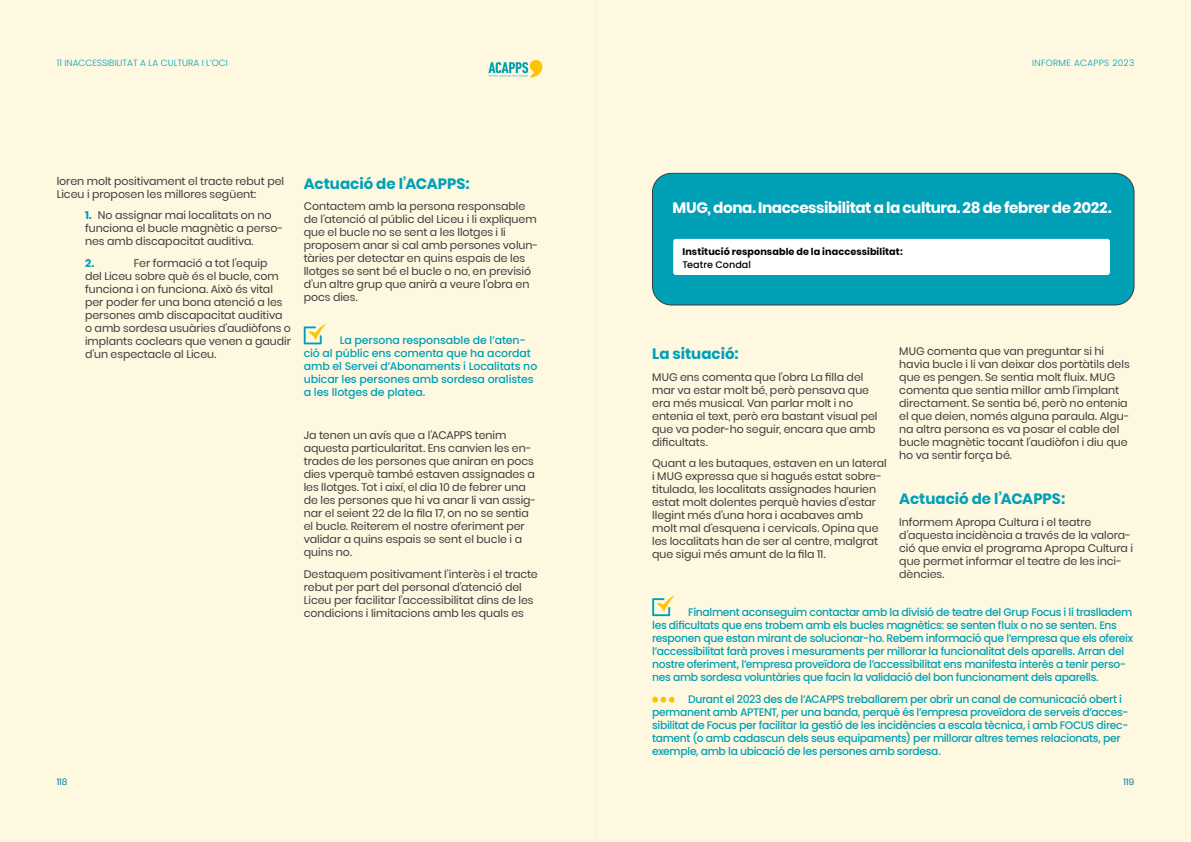
<style>
.page{position:relative;width:1191px;height:842px;background:#fff}
.page>*{position:absolute;margin:0;border:0;box-sizing:border-box;transform-origin:0 0}
.t1{font:700 15.2px "Poppins";letter-spacing:-.03em;color:#fff}
.t2{font:700 15px "Poppins";color:#00a0b6}
.t3{font:11px/13px "Poppins";letter-spacing:-.005em;color:#3c3c3b}
.t4{font:500 11px/13px "Poppins";letter-spacing:-.03em;color:#00a0b6}
.t5{font:500 11px/13px "Poppins";letter-spacing:-.01em;color:#00a0b6}
.t6{font:700 11px "Poppins";color:#00a0b6}
.t7{font:700 9.6px "Poppins";letter-spacing:.01em;color:#000}
.t8{font:500 9.6px "Poppins";letter-spacing:.005em;color:#000}
.t9{font:300 9px "Poppins";color:#00a0b6}
.t10{font:300 9px "Poppins";letter-spacing:.03em;color:#00a0b6}
.t11{font:9px "Poppins";color:#04819c}
.s1{font-weight:700;color:#00a0b6}
</style>
<div class="page">
<div style="left:595px;top:0;width:596px;height:842px;background:#fef8e1"></div>
<div style="left:0;top:0;width:595px;height:842px;background:#fef8e1"></div>
<svg style="left:488px;top:60px;width:54px;height:18px"></svg>
<div style="left:652px;top:173px;width:482px;height:132px;background:#00a0b6;border-radius:19px"></div>
<div style="left:652px;top:173px;width:482px;height:132px;border:1px solid #3c3c3b;border-radius:19px"></div>
<div style="left:673px;top:239px;width:437px;height:36px;background:#fff;border-radius:3px"></div>
<svg style="left:304px;top:324px;width:22px;height:20px"></svg>
<svg style="left:652px;top:596px;width:22px;height:20px"></svg>
<svg style="left:652px;top:697px;width:22px;height:6px"></svg>
<p class="t9" style="left:57px;top:58px;width:173px">11 INACCESSIBILITAT A LA CULTURA I L’OCI</p>
<p class="t3" style="left:57px;top:174px;width:229px">loren molt positivament el tracte rebut pel<br>Liceu i proposen les millores següent:</p>
<p class="t3" style="left:85px;top:209px;width:200px"><span class="s1">1.</span> No assignar mai localitats on no funciona el bucle magnètic a perso&shy;nes amb discapacitat auditiva.</p>
<p class="t6" style="left:85px;top:256px;width:11px">2.</p>
<p class="t3" style="left:85px;top:256px;width:207px;text-indent:49px">Fer formació a tot l’equip<br>del Liceu sobre què és el bucle, com funciona i on funciona. Això és vital per poder fer una bona atenció a les persones amb discapacitat auditiva o amb sordesa usuàries d’audiòfons o implants coclears que venen a gaudir d’un espectacle al Liceu.</p>
<h2 class="t2" style="left:304px;top:175px;width:168px">Actuació de l’ACAPPS:</h2>
<p class="t3" style="left:304px;top:200px;width:236px">Contactem amb la persona responsable de l’atenció al públic del Liceu i li expliquem que el bucle no se sent a les llotges i li proposem anar si cal amb persones volun&shy;tàries per detectar en quins espais de les llotges se sent bé el bucle o no, en previsió d’un altre grup que anirà a veure l’obra en pocs dies.</p>
<p class="t5" style="left:304px;top:334px;width:235px;text-indent:36px">La persona responsable de l’aten&shy;ció al públic ens comenta que ha acordat amb el Servei d’Abonaments i Localitats no ubicar les persones amb sordesa oralistes a les llotges de platea.</p>
<p class="t3" style="left:304px;top:429px;width:234px">Ja tenen un avís que a l’ACAPPS tenim aquesta particularitat. Ens canvien les en&shy;trades de les persones que aniran en pocs dies vperquè també estaven assignades a les llotges. Tot i així, el dia 10 de febrer una de les persones que hi va anar li van assig&shy;nar el seient 22 de la fila 17, on no se sentia el bucle. Reiterem el nostre oferiment per validar a quins espais se sent el bucle i a quins no.</p>
<p class="t3" style="left:304px;top:568px;width:236px">Destaquem positivament l’interès i el tracte rebut per part del personal d’atenció del Liceu per facilitar l’accessibilitat dins de les condicions i limitacions amb les quals es</p>
<p class="t10" style="left:1032px;top:58px;width:104px">INFORME ACAPPS 2023</p>
<h1 class="t1" style="left:672px;top:199px;width:441px">MUG, dona. Inaccessibilitat a la cultura. 28 de febrer de 2022.</h1>
<p class="t7" style="left:682px;top:246px;width:222px">Institució responsable de la inaccessibilitat:</p>
<p class="t8" style="left:682px;top:259px;width:70px">Teatre Condal</p>
<h2 class="t2" style="left:652px;top:345px;width:88px">La situació:</h2>
<p class="t3" style="left:652px;top:370px;width:227px">MUG ens comenta que l’obra La filla del mar va estar molt bé, però pensava que era més musical. Van parlar molt i no entenia el text, però era bastant visual pel que va poder-ho seguir, encara que amb dificultats.</p>
<p class="t3" style="left:652px;top:457px;width:236px">Quant a les butaques, estaven en un lateral i MUG expressa que si hagués estat sobre&shy;titulada, les localitats assignades haurien estat molt dolentes perquè havies d’estar llegint més d’una hora i acabaves amb molt mal d’esquena i cervicals. Opina que les localitats han de ser al centre, malgrat que sigui més amunt de la fila 11.</p>
<p class="t3" style="left:899px;top:345px;width:232px">MUG comenta que van preguntar si hi havia bucle i li van deixar dos portàtils dels que es pengen. Se sentia molt fluix. MUG comenta que sentia millor amb l’implant directament. Se sentia bé, però no entenia el que deien, només alguna paraula. Algu&shy;na altra persona es va posar el cable del bucle magnètic tocant l’audiòfon i diu que ho va sentir força bé.</p>
<h2 class="t2" style="left:899px;top:490px;width:168px">Actuació de l’ACAPPS:</h2>
<p class="t3" style="left:899px;top:515px;width:235px">Informem Apropa Cultura i el teatre d’aquesta incidència a través de la valora&shy;ció que envia el programa Apropa Cultura i que permet informar el teatre de les inci&shy;dències.</p>
<p class="t4" style="left:652px;top:606px;width:482px;text-indent:36px">Finalment aconseguim contactar amb la divisió de teatre del Grup Focus i li traslladem les dificultats que ens trobem amb els bucles magnètics: se senten fluix o no se senten. Ens responen que estan mirant de solucionar-ho. Rebem informació que l’empresa que els ofereix l’accessibilitat farà proves i mesuraments per millorar la funcionalitat dels aparells. Arran del nostre oferiment, l’empresa proveïdora de l’accessibilitat ens manifesta interès a tenir perso&shy;nes amb sordesa voluntàries que facin la validació del bon funcionament dels aparells.</p>
<p class="t4" style="left:652px;top:692px;width:478px;text-indent:36px">Durant el 2023 des de l’ACAPPS treballarem per obrir un canal de comunicació obert i permanent amb APTENT, per una banda, perquè és l’empresa proveïdora de serveis d’acces&shy;sibilitat de Focus per facilitar la gestió de les incidències a escala tècnica, i amb FOCUS direc&shy;tament (o amb cadascun dels seus equipaments) per millorar altres temes relacionats, per exemple, amb la ubicació de les persones amb sordesa.</p>
<p class="t11" style="left:57px;top:777px;width:12px">118</p>
<p class="t11" style="left:1123px;top:777px;width:12px">119</p>
</div>
